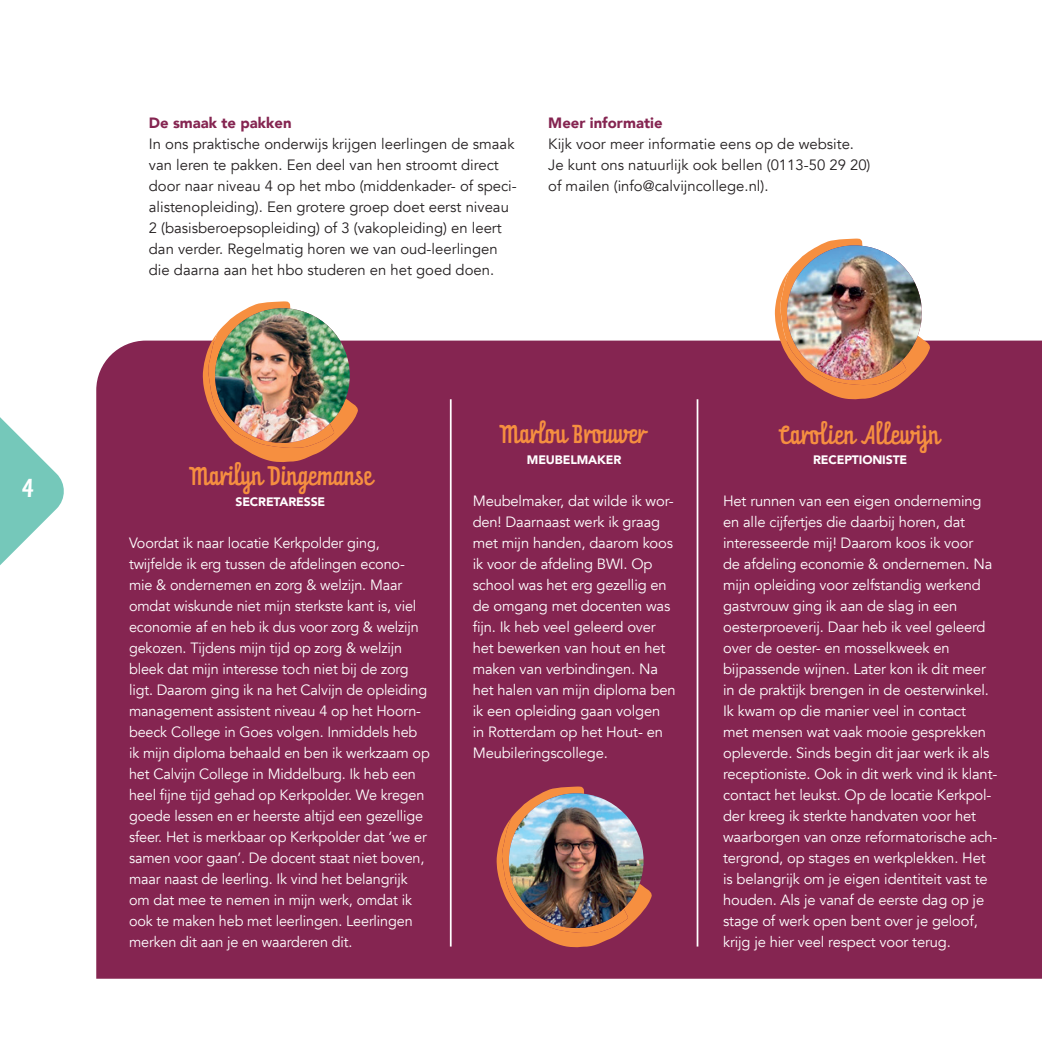
<style>
.page{position:relative;width:1042px;height:1042px;background:#fff}
.page>*{position:absolute;margin:0;border:0;box-sizing:border-box;transform-origin:0 0}
.t1{font:22.75px "Prater Script OT";letter-spacing:-.01em;color:#f68f40}
.t2{font:22.75px "Prater Script OT";color:#fff;scale:1.2 1}
.t3{font:14.88px/21px "Avenir";letter-spacing:-.01em;color:#fff}
.t4{font:14.88px/21px "Avenir";color:#231f20}
.t5{font:900 14.88px "Avenir";color:#852551}
.t6{font:900 12.25px "Avenir";letter-spacing:-.01em;color:#fff}
</style>
<div class="page">
<div style="left:96px;top:341px;width:946px;height:637px;background:#852551"></div>
<svg style="left:203px;top:301px;width:155px;height:161px"></svg>
<img style="left:215px;top:308px;width:135px;height:135px;border-radius:67px">
<svg style="left:497px;top:786px;width:155px;height:161px;background:#b14f4a"></svg>
<img style="left:509px;top:793px;width:134px;height:135px;border-radius:67px">
<hr style="left:696px;top:399px;width:2px;height:547px;background:#fff">
<hr style="left:450px;top:399px;width:2px;height:547px;background:#fff">
<svg style="left:775px;top:239px;width:155px;height:160px"></svg>
<img style="left:787px;top:245px;width:135px;height:135px;border-radius:67px">
<svg style="left:0;top:417px;width:64px;height:148px"></svg>
<h1 class="t2" style="left:22px;top:473px;width:12px">4<sup>4</sup></h1>
<p class="t5" style="left:149px;top:110px;width:144px">De smaak te pakken</p>
<p class="t4" style="left:149px;top:133px;width:369px">In ons praktische onderwijs krijgen leerlingen de smaak van leren te pakken. Een deel van hen stroomt direct door naar niveau 4 op het mbo (middenkader- of speci&shy;alistenopleiding). Een grotere groep doet eerst niveau 2 (basisberoepsopleiding) of 3 (vakopleiding) en leert dan verder. Regelmatig horen we van oud-leerlingen die daarna aan het hbo studeren en het goed doen.</p>
<p class="t5" style="left:548px;top:110px;width:116px">Meer informatie</p>
<p class="t4" style="left:548px;top:133px;width:324px">Kijk voor meer informatie eens op de website.<br>Je kunt ons natuurlijk ook bellen (0113-50 29 20) of mailen (info@calvijncollege.nl).</p>
<h1 class="t1" style="left:191px;top:461px;width:184px">Marilyn Dingemanse</h1>
<p class="t6" style="left:235px;top:491px;width:91px">SECRETARESSE</p>
<p class="t3" style="left:129px;top:532px;width:302px">Voordat ik naar locatie Kerkpolder ging, twijfelde ik erg tussen de afdelingen econo&shy;mie &amp; ondernemen en zorg &amp; welzijn. Maar omdat wiskunde niet mijn sterkste kant is, viel economie af en heb ik dus voor zorg &amp; welzijn gekozen. Tijdens mijn tijd op zorg &amp; welzijn bleek dat mijn interesse toch niet bij de zorg ligt. Daarom ging ik na het Calvijn de opleiding management assistent niveau 4 op het Hoorn&shy;beeck College in Goes volgen. Inmiddels heb ik mijn diploma behaald en ben ik werkzaam op het Calvijn College in Middelburg. Ik heb een heel fijne tijd gehad op Kerkpolder. We kregen goede lessen en er heerste altijd een gezellige sfeer. Het is merkbaar op Kerkpolder dat ‘we er samen voor gaan’. De docent staat niet boven, maar naast de leerling. Ik vind het belangrijk om dat mee te nemen in mijn werk, omdat ik ook te maken heb met leerlingen. Leerlingen merken dit aan je en waarderen dit.</p>
<h1 class="t1" style="left:501px;top:419px;width:147px">Marlou Brouwer</h1>
<p class="t6" style="left:527px;top:449px;width:96px">MEUBELMAKER</p>
<p class="t3" style="left:473px;top:490px;width:204px">Meubelmaker, dat wilde ik wor&shy;den! Daarnaast werk ik graag met mijn handen, daarom koos ik voor de afdeling BWI. Op school was het erg gezellig en de omgang met docenten was fijn. Ik heb veel geleerd over het bewerken van hout en het maken van verbindingen. Na het halen van mijn diploma ben ik een opleiding gaan volgen<br>in Rotterdam op het Hout- en<br>Meubileringscollege.</p>
<h1 class="t1" style="left:780px;top:420px;width:162px">Carolien Allewijn</h1>
<p class="t6" style="left:813px;top:449px;width:96px">RECEPTIONISTE</p>
<p class="t3" style="left:723px;top:490px;width:276px">Het runnen van een eigen onderneming en alle cijfertjes die daarbij horen, dat interesseerde mij! Daarom koos ik voor<br>de afdeling economie &amp; ondernemen. Na mijn opleiding voor zelfstandig werkend gastvrouw ging ik aan de slag in een oesterproeverij. Daar heb ik veel geleerd over de oester- en mosselkweek en bijpassende wijnen. Later kon ik dit meer in de praktijk brengen in de oesterwinkel.<br>Ik kwam op die manier veel in contact<br>met mensen wat vaak mooie gesprekken opleverde. Sinds begin dit jaar werk ik als receptioniste. Ook in dit werk vind ik klant&shy;contact het leukst. Op de locatie Kerkpol&shy;der kreeg ik sterkte handvaten voor het waarborgen van onze reformatorische ach&shy;tergrond, op stages en werkplekken. Het is belangrijk om je eigen identiteit vast te houden. Als je vanaf de eerste dag op je stage of werk open bent over je geloof, krijg je hier veel respect voor terug.</p>
</div>
